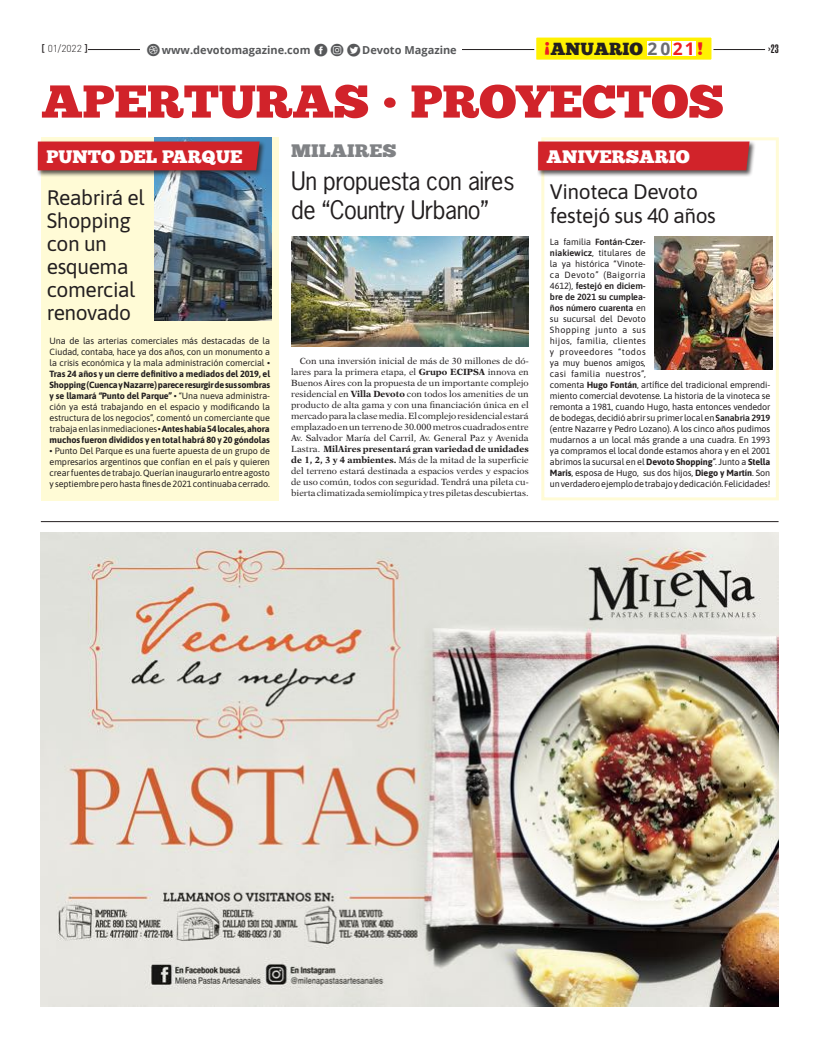
<style>
.page{position:relative;width:820px;height:1049px;background:#fff}
.page>*{position:absolute;margin:0;border:0;box-sizing:border-box;transform-origin:0 0}
.t1{font:46px "Chunk Five Ex";letter-spacing:-.01em;color:#d1232a;scale:1.1 1}
.t2{font:24px/29px "News Gothic";letter-spacing:-.02em;color:#231f20}
.t3{font:21px/23px "Asap";letter-spacing:-.02em;color:#231f20}
.t4{font:18px "Chunk Five Ex";color:#fff;scale:1.05 1}
.t5{font:18px "Chunk Five Ex";color:#808285;scale:1.1 1}
.t6{font:17.4px "Chunk Five Ex";color:#231f20;scale:1.05 1}
.t7{font:800 17.4px "Open Sans";color:#ee1d23}
.t8{font:12px "Helvetica LT Std Ultra Comp";color:#231f20}
.t9{font:700 11px "Open Sans";color:#57585a}
.t10{font:300 10px "DIN";color:#231f20}
.t11{font:9px/11px "Asap";letter-spacing:-.01em;color:#231f20;text-align:justify}
.t12{font:9px/11px "New Aster";letter-spacing:-.005em;color:#231f20;text-align:justify}
.s1{font-weight:500}
.s2{font-family:"Social Circles";font-weight:400;font-size:23px}
.s3{font-family:"Open Sans";font-weight:700;color:#6c6d70}
.s4{font-family:"Open Sans";font-weight:700;color:#ee1d23}
.s5{font-size:18px;color:#ee1d23}
.s6{font-family:"Helvetica LT Std";font-weight:700;font-size:10px}
.s7{font-weight:700}
</style>
<div class="page">
<hr style="left:52px;top:49px;width:712px;height:1px;background:#231f20">
<div style="left:41px;top:44px;width:47px;height:12px;background:#fff"></div>
<div style="left:140px;top:40px;width:322px;height:21px;background:#fff"></div>
<svg style="left:534px;top:37px;width:180px;height:23px;background:#fef21b"></svg>
<div style="left:646px;top:42px;width:12px;height:14px;background:#fff"></div>
<div style="left:659px;top:42px;width:12px;height:14px;background:#fff"></div>
<div style="left:671px;top:42px;width:12px;height:14px;background:#fff"></div>
<div style="left:684px;top:42px;width:11px;height:14px;background:#fff"></div>
<hr style="left:41px;top:521px;width:737px;height:1px;background:#231f20">
<img style="left:41px;top:533px;width:737px;height:473px">
<div style="left:41px;top:137px;width:237px;height:363px;background:#fffbd6"></div>
<img style="left:154px;top:137px;width:117px;height:183px">
<div style="left:36px;top:140px;width:230px;height:37px;background:#231f20;opacity:.75"></div>
<div style="left:38px;top:142px;width:221px;height:28px;background:#d1232a"></div>
<img style="left:291px;top:236px;width:237px;height:110px">
<div style="left:541px;top:137px;width:237px;height:363px;border:3px solid #fffbd6"></div>
<div style="left:536px;top:140px;width:220px;height:37px;background:#231f20;opacity:.75"></div>
<div style="left:538px;top:142px;width:211px;height:28px;background:#d1232a"></div>
<img style="left:654px;top:236px;width:118px;height:134px">
<p class="t10" style="left:42px;top:43px;width:48px"><span class="s1">[</span> 01/2022 <span class="s1">]</span></p>
<p class="t9" style="left:146px;top:42px;width:312px"><span class="s2">a</span>www.devotomagazine.com <span class="s2">f$t</span>Devoto Magazine</p>
<h3 class="t6" style="left:544px;top:36px;width:152px"><sup>¡</sup>ANUARIO <span class="s3">2 0</span> <span class="s4">1</span> <span class="s5">!</span></h3>
<h3 class="t7" style="left:672px;top:36px;width:12px">2</h3>
<h3 class="t8" style="left:767px;top:41px;width:13px"><span class="s6">›</span>23</h3>
<h1 class="t1" style="left:41px;top:67px;width:622px">APERTURAS • PROYECTOS</h1>
<h3 class="t4" style="left:46px;top:143px;width:188px">PUNTO DEL PARQUE</h3>
<h3 class="t3" style="left:47px;top:185px;width:99px">Reabrirá el<br>Shopping con un esquema comercial renovado</h3>
<p class="t11" style="left:50px;top:335px;width:222px">Una de las arterias comerciales más destacadas de la Ciudad, contaba, hace ya dos años, con un monumento a la crisis económica y la mala administración comercial • Tras 24 años y un cierre definitivo a mediados del 2019, el Shopping (Cuenca y Nazarre) parece resurgir de sus sombras y se llamará “Punto del Parque” • “Una nueva administra&shy;ción ya está trabajando en el espacio y modificando la estructura de los negocios”, comentó un comerciante que trabaja en las inmediaciones • Antes había 54 locales, ahora muchos fueron divididos y en total habrá 80 y 20 góndolas</p>
<p class="t11" style="left:50px;top:445px;width:222px">• Punto Del Parque es una fuerte apuesta de un grupo de empresarios argentinos que confían en el país y quieren crear fuentes de trabajo. Querían inaugurarlo entre agosto y septiembre pero hasta fines de 2021 continuaba cerrado.</p>
<h3 class="t5" style="left:291px;top:137px;width:97px">MILAIRES</h3>
<h2 class="t2" style="left:291px;top:166px;width:225px">Un propuesta con aires de “Country Urbano”</h2>
<p class="t12" style="left:291px;top:356px;width:239px;text-indent:9px">Con una inversión inicial de más de 30 millones de dó&shy;lares para la primera etapa, el <span class="s7">Grupo ECIPSA</span> innova en Buenos Aires con la propuesta de un importante complejo residencial en <span class="s7">Villa Devoto</span> con todos los amenities de un producto de alta gama y con una financiación única en el mercado para la clase media. El complejo residencial estará emplazado en un terreno de 30.000 metros cuadrados entre Av. Salvador María del Carril, Av. General Paz y Avenida Lastra. <span class="s7">MilAires presentará gran variedad de unidades de 1, 2, 3 y 4 ambientes.</span> Más de la mitad de la superficie del terreno estará destinada a espacios verdes y espacios de uso común, todos con seguridad. Tendrá una pileta cu&shy;bierta climatizada semiolímpica y tres piletas descubiertas.</p>
<h3 class="t4" style="left:546px;top:143px;width:138px">ANIVERSARIO</h3>
<h3 class="t3" style="left:549px;top:179px;width:167px;line-height:24px">Vinoteca Devoto festejó sus 40 años</h3>
<p class="t11" style="left:549px;top:236px;width:222px;text-align:left">La familia Fontán-Czer-<br>niakiewicz, titulares de<br>la ya histórica “Vinote-<br>ca Devoto” (Baigorria<br>4612), festejó en diciem-<br>bre de 2021 su cumplea-<br>ños número cuarenta en<br>su sucursal del Devoto<br>Shopping junto a sus<br>hijos, familia, clientes<br>y proveedores “todos<br>ya muy buenos amigos,<br>casi familia nuestros”,<br>comenta Hugo Fontán, artífice del tradicional emprendi&shy;miento comercial devotense. La historia de la vinoteca se remonta a 1981, cuando Hugo, hasta entonces vendedor de bodegas, decidió abrir su primer local en Sanabria 2919 (entre Nazarre y Pedro Lozano). A los cinco años pudimos mudarnos a un local más grande a una cuadra. En 1993 ya compramos el local donde estamos ahora y en el 2001 abrimos la sucursal en el Devoto Shopping”. Junto a Stella Maris, esposa de Hugo, sus dos hijos, Diego y Martín. Son un verdadero ejemplo de trabajo y dedicación. Felicidades!</p>
</div>
